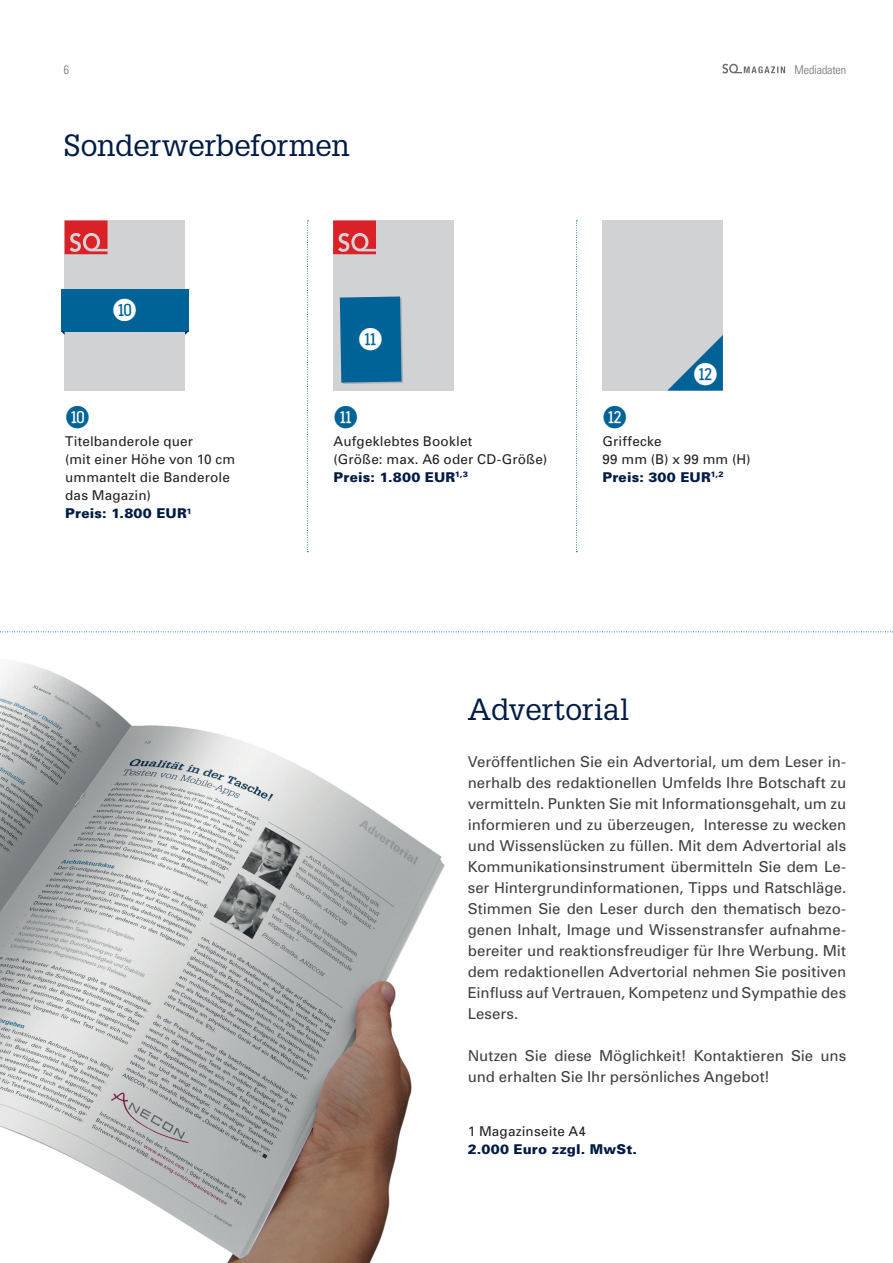
<style>
.page{position:relative;width:893px;height:1263px;background:#fff}
.page>*{position:absolute;margin:0;border:0;box-sizing:border-box;transform-origin:0 0}
.t1{font:30px "Glypha";letter-spacing:-.01em;color:#001b44}
.t2{font:30px "Fyra Numeric Circle Closed";color:#006398}
.t3{font:30px "Fyra Numeric Circle Closed";color:#fff}
.t4{font:15px/21px "Univers";letter-spacing:-.005em;color:#3e3e3f;text-align:justify}
.t5{font:13.5px/18px "Univers";letter-spacing:.015em;color:#231f20}
.t6{font:900 13.5px "Univers";letter-spacing:.015em;color:#001b44}
.t7{font:300 condensed 12px "Univers";letter-spacing:-.01em;color:#6c6d70}
.s1{font-weight:900;color:#001b44}
</style>
<div class="page">
<img style="left:0;top:632px;width:459px;height:631px">
<svg style="left:722px;top:64px;width:63px;height:10px"></svg>
<div style="left:65px;top:220px;width:120px;height:171px;background:#d1d2d4"></div>
<div style="left:61px;top:289px;width:128px;height:42px;background:#006398"></div>
<svg style="left:65px;top:220px;width:43px;height:34px"></svg>
<div style="left:333px;top:220px;width:121px;height:171px;background:#d1d2d4"></div>
<svg style="left:333px;top:220px;width:43px;height:34px"></svg>
<svg style="left:340px;top:296px;width:63px;height:88px;background:#0e6a9b"></svg>
<svg style="left:307px;top:221px;width:1px;height:331px"></svg>
<svg style="left:576px;top:221px;width:1px;height:331px"></svg>
<svg style="left:0;top:631px;width:893px;height:1px"></svg>
<div style="left:602px;top:220px;width:120px;height:171px;background:#d1d2d4"></div>
<svg style="left:667px;top:335px;width:56px;height:56px"></svg>
<p class="t7" style="left:64px;top:62px;width:7px">6</p>
<h1 class="t1" style="left:64px;top:128px;width:288px">Sonderwerbeformen</h1>
<p class="t7" style="left:795px;top:62px;width:53px">Mediadaten</p>
<h1 class="t2" style="left:65px;top:400px;width:26px">Q</h1>
<p class="t5" style="left:65px;top:432px;width:172px">Titelbanderole quer<br>(mit einer Höhe von 10 cm ummantelt die Banderole das Magazin)<br><span class="s1">Preis: 1.800 EUR</span><sup>1</sup></p>
<h1 class="t3" style="left:358px;top:322px;width:26px">W</h1>
<h1 class="t2" style="left:334px;top:400px;width:26px">W</h1>
<p class="t5" style="left:334px;top:432px;width:215px">Aufgeklebtes Booklet<br>(Größe: max. A6 oder CD-Größe)<br><span class="s1">Preis: 1.800 EUR</span><sup>1,3</sup></p>
<h1 class="t3" style="left:693px;top:357px;width:26px">E</h1>
<h1 class="t2" style="left:602px;top:400px;width:26px">E</h1>
<p class="t5" style="left:602px;top:432px;width:150px">Griffecke<br>99 mm (B) x 99 mm (H)<br><span class="s1">Preis: 300 EUR</span><sup>1,2</sup></p>
<h1 class="t1" style="left:468px;top:691px;width:163px">Advertorial</h1>
<p class="t4" style="left:468px;top:751px;width:380px">Veröffentlichen Sie ein Advertorial, um dem Leser in&shy;nerhalb des redaktionellen Umfelds Ihre Botschaft zu vermitteln. Punkten Sie mit Informationsgehalt, um zu informieren und zu überzeugen, Interesse zu wecken und Wissenslücken zu füllen. Mit dem Advertorial als Kommunikationsinstrument übermitteln Sie dem Le&shy;ser Hintergrundinformationen, Tipps und Ratschläge.<br>Stimmen Sie den Leser durch den thematisch bezo&shy;genen Inhalt, Image und Wissenstransfer aufnahme&shy;bereiter und reaktionsfreudiger für Ihre Werbung. Mit dem redaktionellen Advertorial nehmen Sie positiven Einfluss auf Vertrauen, Kompetenz und Sympathie des Lesers.</p>
<p class="t4" style="left:468px;top:1045px;width:380px">Nutzen Sie diese Möglichkeit! Kontaktieren Sie uns und erhalten Sie Ihr persönliches Angebot!</p>
<p class="t5" style="left:468px;top:1122px;width:120px">1 Magazinseite A4</p>
<p class="t6" style="left:468px;top:1141px;width:171px">2.000 Euro zzgl. MwSt.</p>
</div>
